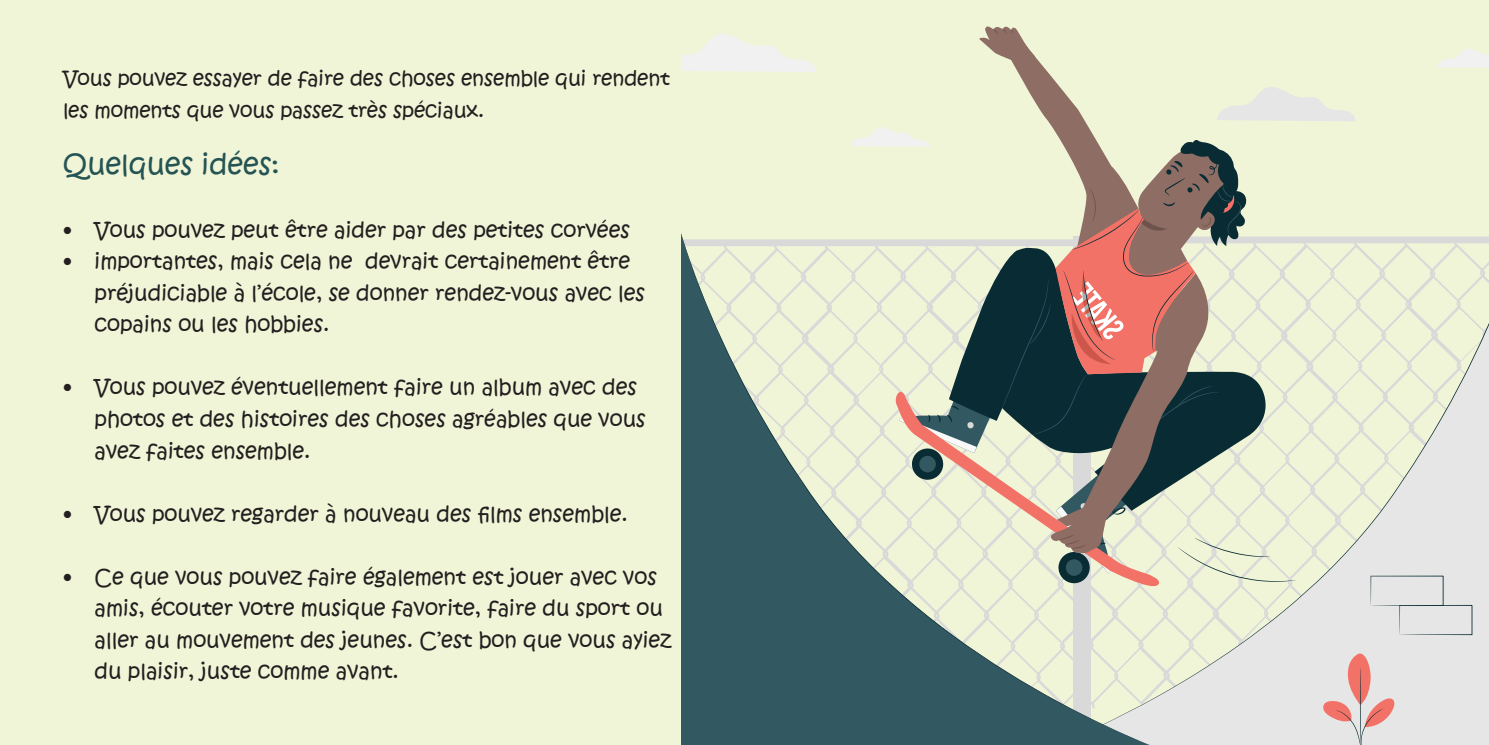
<style>
.page{position:relative;width:1489px;height:745px;background:#fff}
.page>*{position:absolute;margin:0;border:0;box-sizing:border-box;transform-origin:0 0}
.titel{font:28px "Kristen ITC";color:#255454}
.t1{font:21px/31.5px "Kristen ITC";color:#231f20}
.titel-2{font:20.12px/31.5px "Kristen ITC";letter-spacing:-.005em;color:#231f20}
</style>
<div class="page">
<div style="left:0;top:0;width:1488px;height:744px;background:#f1f5d7"></div>
<svg style="left:1437px;top:48px;width:51px;height:20px"></svg>
<svg style="left:681px;top:34px;width:135px;height:38px"></svg>
<svg style="left:1163px;top:236px;width:325px;height:508px;fill:#e5e6e5"></svg>
<svg style="left:681px;top:233px;width:482px;height:511px;fill:#325862"></svg>
<div style="left:1370px;top:575px;width:102px;height:59px;background:#e5e6e5"></div>
<svg style="left:893px;top:583px;width:270px;height:7px"></svg>
<svg style="left:850px;top:26px;width:505px;height:557px"></svg>
<svg style="left:1322px;top:651px;width:72px;height:93px"></svg>
<p class="titel-2" style="left:63px;top:64px;width:608px">Vous pouvez essayer de faire des choses ensemble qui rendent les moments que vous passez très spéciaux.</p>
<p class="titel" style="left:63px;top:146px;width:218px">Quelques idées:</p>
<p class="t1" style="left:63px;top:214px;width:568px">• Vous pouvez peut être aider par des petites corvées</p>
<p class="t1" style="left:94px;top:246px;width:552px;text-indent:-32px">• importantes, mais cela ne devrait certainement être préjudiciable à l’école, se donner rendez-vous avec les copains ou les hobbies.</p>
<p class="t1" style="left:94px;top:372px;width:553px;text-indent:-32px">• Vous pouvez éventuellement faire un album avec des photos et des histoires des choses agréables que vous avez faites ensemble.</p>
<p class="t1" style="left:63px;top:498px;width:566px">• Vous pouvez regarder à nouveau des films ensemble.</p>
<p class="t1" style="left:94px;top:561px;width:578px;text-indent:-32px">• Ce que vous pouvez faire également est jouer avec vos amis, écouter votre musique favorite, faire du sport ou aller au mouvement des jeunes. C’est bon que vous ayiez du plaisir, juste comme avant.</p>
</div>
